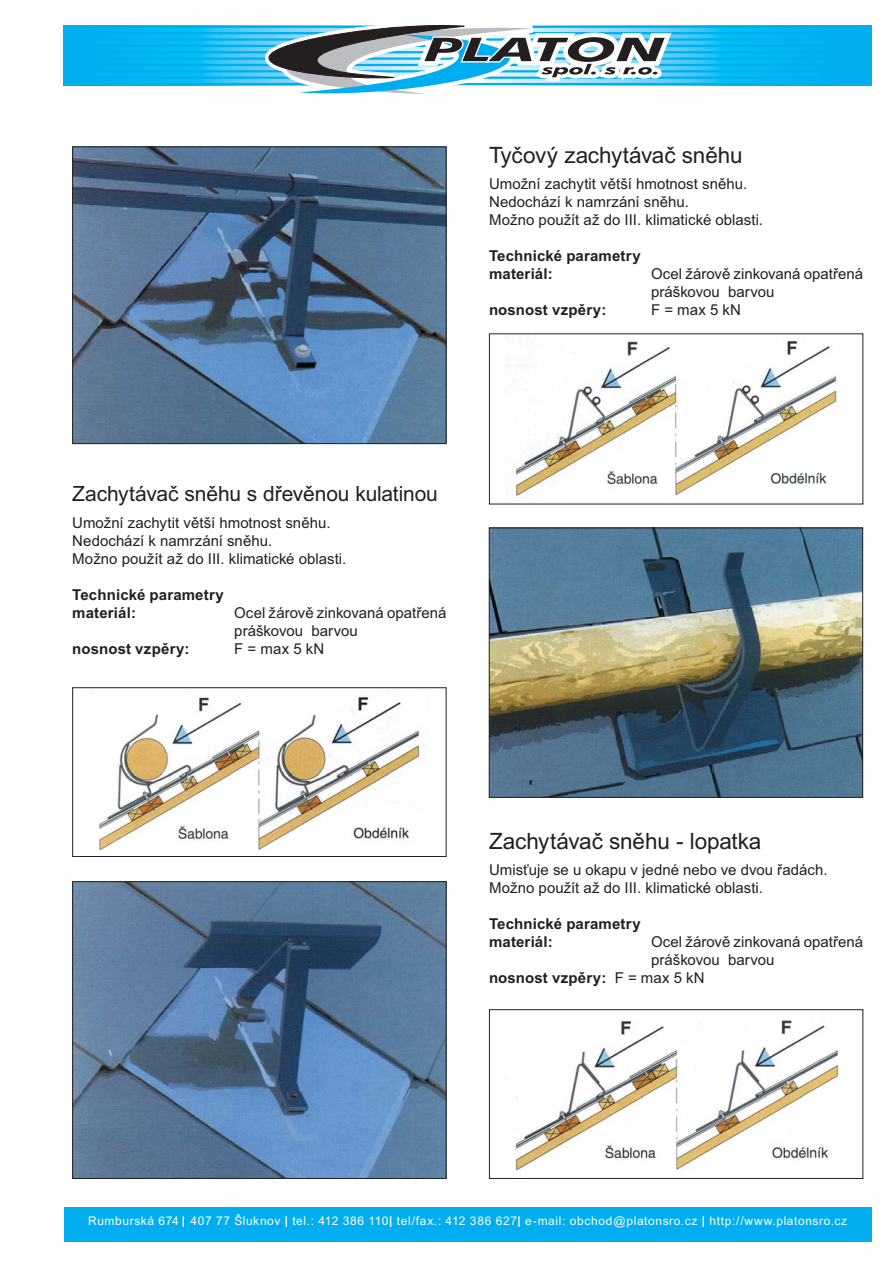
<style>
.page{position:relative;width:893px;height:1263px;background:#fff}
.page>*{position:absolute;margin:0;border:0;box-sizing:border-box;transform-origin:0 0}
.t1{font:22.5px "Arial";letter-spacing:-.005em;color:#231f20}
.t2{font:21px "Arial";letter-spacing:-.005em;color:#231f20}
.t3{font:15px/18px "Arial";color:#231f20}
.t4{font:700 15px/18px "Arial";letter-spacing:.01em;color:#231f20}
.t5{font:12px "Arial";letter-spacing:.045em;color:#fff}
.s1{font-weight:400}
.s2{font-size:15px}
</style>
<div class="page">
<div style="left:64px;top:1207px;width:807px;height:34px;background:#00aeef"></div>
<svg style="left:64px;top:28px;width:807px;height:55px;background:#11baf1"></svg>
<hr style="left:64px;top:83px;width:807px;height:2px;background:#00aeef">
<hr style="left:64px;top:77px;width:807px;height:2px;background:#00aeef">
<hr style="left:64px;top:70px;width:807px;height:2px;background:#00aeef">
<hr style="left:64px;top:64px;width:807px;height:2px;background:#00aeef">
<hr style="left:64px;top:57px;width:807px;height:3px;background:#00aeef">
<hr style="left:64px;top:51px;width:807px;height:2px;background:#00aeef">
<hr style="left:64px;top:45px;width:807px;height:2px;background:#00aeef">
<hr style="left:64px;top:38px;width:807px;height:3px;background:#00aeef">
<hr style="left:64px;top:32px;width:807px;height:2px;background:#00aeef">
<hr style="left:64px;top:26px;width:807px;height:2px;background:#00aeef">
<svg style="left:265px;top:25px;width:406px;height:69px"></svg>
<img style="left:74px;top:149px;width:370px;height:293px">
<div style="left:72px;top:147px;width:374px;height:297px;border:1px solid #231f20"></div>
<img style="left:91px;top:692px;width:329px;height:158px">
<div style="left:72px;top:687px;width:374px;height:170px;border:1px solid #231f20"></div>
<img style="left:74px;top:883px;width:370px;height:294px">
<div style="left:72px;top:881px;width:374px;height:298px;border:1px solid #231f20"></div>
<img style="left:505px;top:339px;width:335px;height:157px">
<img style="left:491px;top:530px;width:370px;height:266px">
<div style="left:489px;top:528px;width:374px;height:270px;border:1px solid #231f20"></div>
<img style="left:514px;top:1020px;width:325px;height:152px">
<div style="left:489px;top:1009px;width:374px;height:170px;border:1px solid #231f20"></div>
<h1 class="t1" style="left:489px;top:142px;width:255px">Tyčový zachytávač sněhu</h1>
<p class="t3" style="left:489px;top:175px;width:275px">Umožní zachytit větší hmotnost sněhu.<br>Nedochází k namrzání sněhu.<br>Možno použít až do III. klimatické oblasti.</p>
<p class="t4" style="left:489px;top:247px;width:153px">Technické parametry materiál:</p>
<p class="t3" style="left:651px;top:265px;width:214px">Ocel žárově zinkovaná opatřená práškovou barvou</p>
<p class="t4" style="left:489px;top:301px;width:119px">nosnost vzpěry:</p>
<p class="t3" style="left:651px;top:301px;width:92px">F = max 5 kN</p>
<h2 class="t2" style="left:72px;top:482px;width:367px">Zachytávač sněhu s dřevěnou kulatinou</h2>
<p class="t3" style="left:72px;top:514px;width:275px">Umožní zachytit větší hmotnost sněhu.<br>Nedochází k namrzání sněhu.<br>Možno použít až do III. klimatické oblasti.</p>
<p class="t4" style="left:72px;top:586px;width:153px">Technické parametry materiál:</p>
<p class="t3" style="left:234px;top:604px;width:214px">Ocel žárově zinkovaná opatřená práškovou barvou</p>
<p class="t4" style="left:72px;top:640px;width:119px">nosnost vzpěry:</p>
<p class="t3" style="left:234px;top:640px;width:92px">F = max 5 kN</p>
<h1 class="t1" style="left:489px;top:828px;width:274px">Zachytávač sněhu - lopatka</h1>
<p class="t3" style="left:489px;top:861px;width:340px">Umisťuje se u okapu v jedné nebo ve dvou řadách.<br>Možno použít až do III. klimatické oblasti.</p>
<p class="t4" style="left:489px;top:915px;width:153px">Technické parametry materiál:</p>
<p class="t3" style="left:651px;top:933px;width:214px">Ocel žárově zinkovaná opatřená</p>
<p class="t3" style="left:651px;top:951px;width:125px">práškovou barvou</p>
<p class="t4" style="left:489px;top:969px;width:217px">nosnost vzpěry: <span class="s1">F = max 5 kN</span></p>
<p class="t5" style="left:88px;top:1214px;width:760px">Rumburská 674 <span class="s2">l</span> 407 77 Šluknov <span class="s2">l</span> tel.: 412 386 110<span class="s2">l</span> tel/fax.: 412 386 627<span class="s2">l</span> e-mail: obchod@platonsro.cz <span class="s2">l</span> http://www.platonsro.cz</p>
</div>
